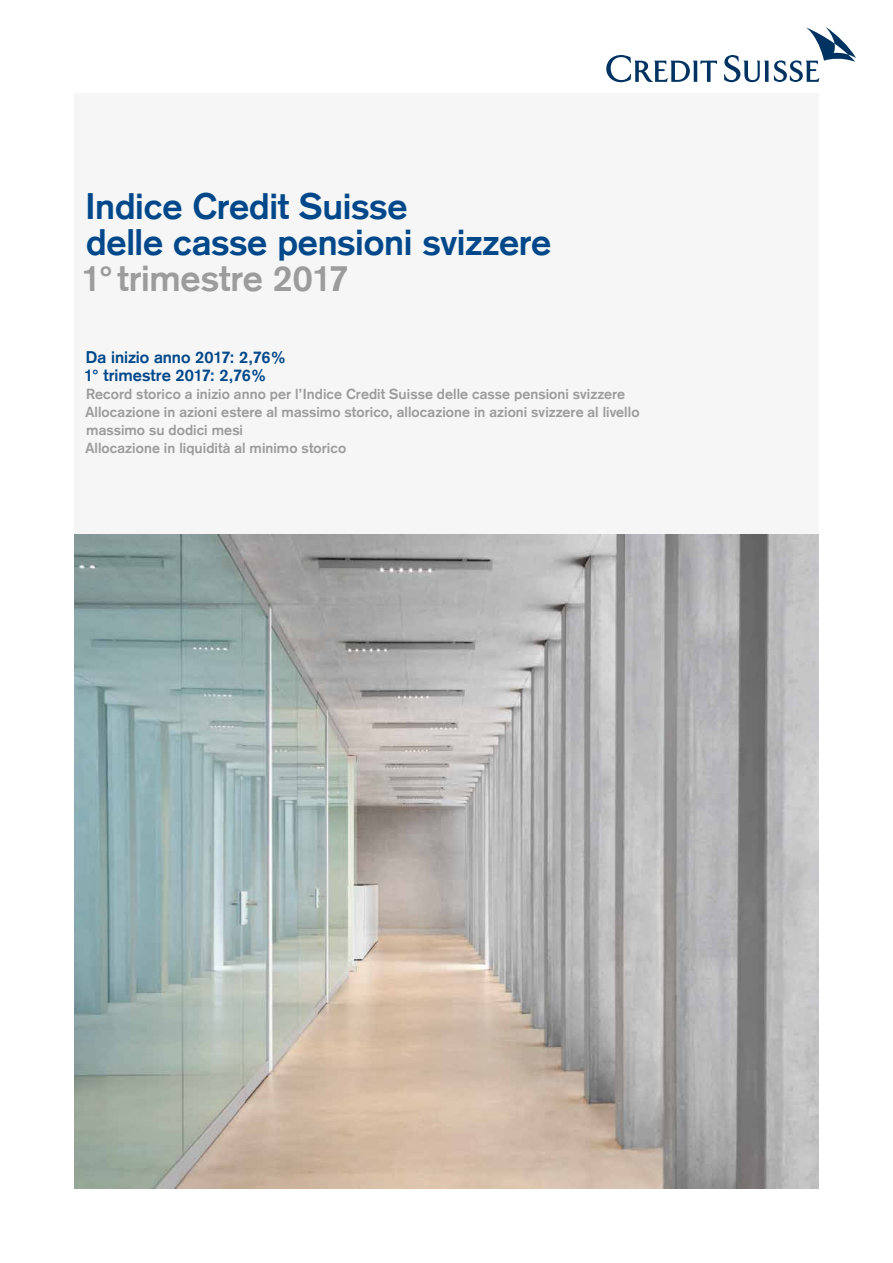
<style>
.page{position:relative;width:893px;height:1263px;background:#fff}
.page>*{position:absolute;margin:0;border:0;box-sizing:border-box;transform-origin:0 0}
.t1{font:700 36px/36px "Credit Suisse Type";letter-spacing:-.005em;color:#00488a}
.t2{font:700 36px "Credit Suisse Type";letter-spacing:-.01em;color:#9c9c9d}
.t3{font:700 16.5px/18px "Credit Suisse Type";color:#00488a}
.t4{font:700 14.25px/18px "Credit Suisse Type";letter-spacing:.005em;color:#9c9c9d}
</style>
<div class="page">
<div style="left:74px;top:93px;width:745px;height:441px;background:#f6f6f6"></div>
<img style="left:74px;top:534px;width:745px;height:654px">
<svg style="left:606px;top:27px;width:250px;height:55px"></svg>
<h1 class="t1" style="left:86px;top:189px;width:467px">Indice Credit Suisse<br>delle casse pensioni svizzere</h1>
<h1 class="t2" style="left:81px;top:257px;width:270px">1° trimestre 2017</h1>
<p class="t3" style="left:84px;top:348px;width:204px">Da inizio anno 2017: 2,76%<br>1° trimestre 2017: 2,76%</p>
<p class="t4" style="left:85px;top:385px;width:556px">Record storico a inizio anno per l’Indice Credit Suisse delle casse pensioni svizzere Allocazione in azioni estere al massimo storico, allocazione in azioni svizzere al livello massimo su dodici mesi<br>Allocazione in liquidità al minimo storico</p>
</div>
